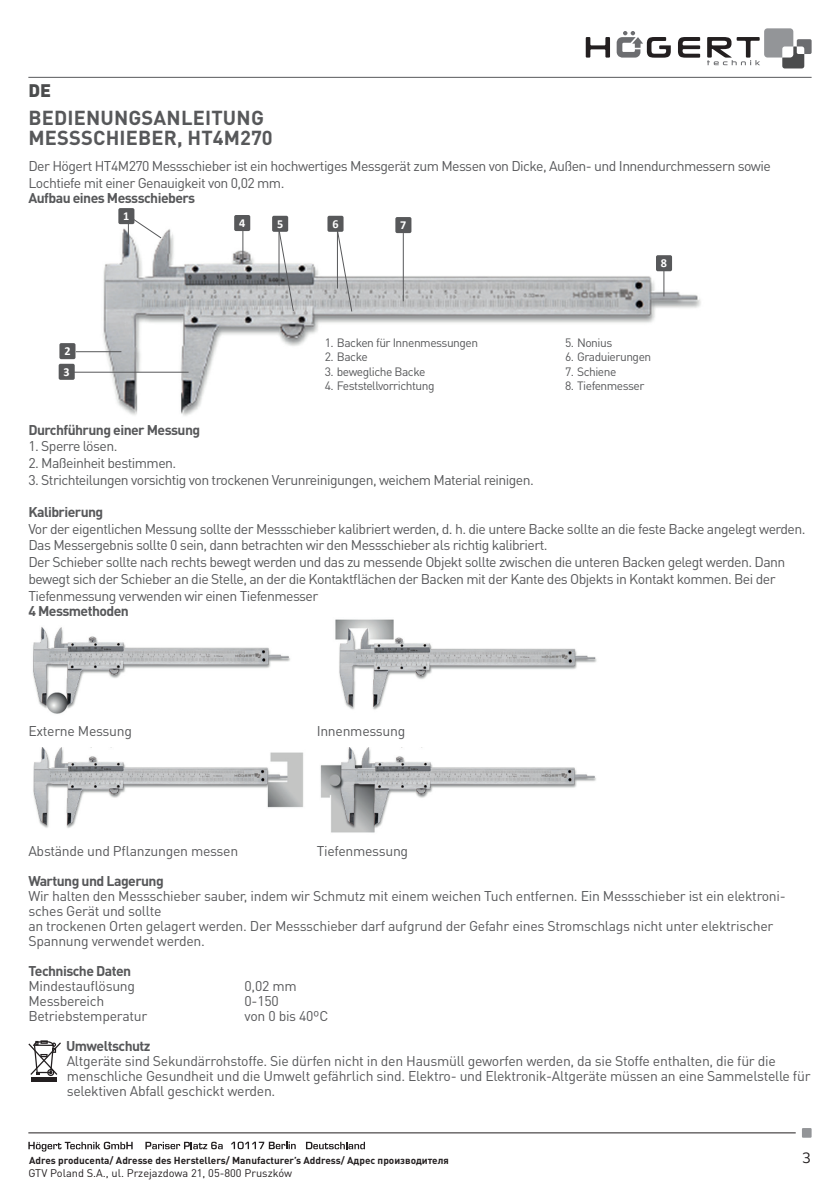
<style>
.page{position:relative;width:840px;height:1191px;background:#fff}
.page>*{position:absolute;margin:0;border:0;box-sizing:border-box;transform-origin:0 0}
.t1{font:700 20px/20px "DIN Pro";letter-spacing:.01em;color:#57585a}
.t2{font:900 18px "DIN Pro";color:#4b4c4d}
.t3{font:16px "Merel";color:#231f20}
.t4{font:14px/16.8px "DIN Pro";letter-spacing:-.04em;color:#57585a}
.t5{font:14px/15px "DIN Pro";letter-spacing:-.02em;color:#57585a}
.t6{font:700 14px "DIN Pro";letter-spacing:-.04em;color:#57585a}
.t7{font:700 12.2px/20.6px "Calibri";color:#fff}
.t8{font:12px "DIN Pro";letter-spacing:-.04em;color:#57585a}
.t9{font:11px "DIN Pro";color:#231f20}
.t10{font:700 10px "DIN Pro";color:#231f20}
</style>
<div class="page">
<svg style="left:585px;top:37px;width:24px;height:21px"></svg>
<svg style="left:678px;top:37px;width:21px;height:21px"></svg>
<svg style="left:616px;top:31px;width:54px;height:27px"></svg>
<svg style="left:707px;top:28px;width:104px;height:40px"></svg>
<svg style="left:28px;top:1141px;width:105px;height:10px"></svg>
<svg style="left:145px;top:1141px;width:77px;height:8px"></svg>
<svg style="left:231px;top:1141px;width:64px;height:8px"></svg>
<svg style="left:306px;top:1141px;width:59px;height:8px"></svg>
<svg style="left:802px;top:1128px;width:9px;height:9px"></svg>
<hr style="left:28px;top:1132px;width:767px;height:1px;background:#231f20">
<hr style="left:28px;top:77px;width:783px;height:1px;background:#57585a">
<img style="left:92px;top:208px;width:609px;height:208px">
<svg style="left:278px;top:230px;width:16px;height:81px"></svg>
<svg style="left:337px;top:231px;width:15px;height:81px"></svg>
<hr style="left:76px;top:351px;width:45px;height:1px;background:#57585a">
<hr style="left:69px;top:372px;width:119px;height:1px;background:#57585a">
<hr style="left:242px;top:230px;width:1px;height:30px;background:#57585a">
<hr style="left:403px;top:233px;width:1px;height:68px;background:#57585a">
<hr style="left:663px;top:264px;width:1px;height:32px;background:#57585a">
<svg style="left:128px;top:217px;width:34px;height:27px"></svg>
<div style="left:59px;top:343px;width:16px;height:16px;background:#57585a;border-radius:2px"></div>
<div style="left:59px;top:364px;width:16px;height:16px;background:#57585a;border-radius:2px"></div>
<div style="left:234px;top:215px;width:16px;height:16px;background:#57585a;border-radius:2px"></div>
<div style="left:395px;top:217px;width:16px;height:16px;background:#57585a;border-radius:2px"></div>
<div style="left:655px;top:255px;width:16px;height:16px;background:#57585a;border-radius:2px"></div>
<div style="left:272px;top:216px;width:16px;height:16px;background:#57585a;border-radius:2px"></div>
<div style="left:327px;top:216px;width:16px;height:16px;background:#57585a;border-radius:2px"></div>
<div style="left:118px;top:208px;width:16px;height:16px;background:#57585a;border-radius:2px"></div>
<img style="left:32px;top:619px;width:565px;height:95px">
<img style="left:33px;top:748px;width:563px;height:85px">
<div style="left:31px;top:1077px;width:26px;height:5px;background:#231f20"></div>
<svg style="left:28px;top:1040px;width:33px;height:36px"></svg>
<p class="t2" style="left:28px;top:78px;width:24px">DE</p>
<h1 class="t1" style="left:28px;top:106px;width:246px">BEDIENUNGSANLEITUNG<br>MESSSCHIEBER, HT4M270</h1>
<p class="t4" style="left:28px;top:157px;width:743px">Der Högert HT4M270 Messschieber ist ein hochwertiges Messgerät zum Messen von Dicke, Außen- und Innendurchmessern sowie<br>Lochtiefe mit einer Genauigkeit von 0,02 mm.</p>
<p class="t6" style="left:28px;top:189px;width:168px">Aufbau eines Messschiebers</p>
<p class="t7" style="left:64px;top:340px;width:8px">2<br>3</p>
<p class="t7" style="left:123px;top:205px;width:8px">1</p>
<p class="t7" style="left:239px;top:212px;width:8px">4</p>
<p class="t7" style="left:400px;top:214px;width:8px">7</p>
<p class="t7" style="left:277px;top:213px;width:8px">5</p>
<p class="t7" style="left:332px;top:213px;width:8px">6</p>
<p class="t8" style="left:325px;top:334px;width:155px">1. Backen für Innenmessungen</p>
<p class="t8" style="left:325px;top:349px;width:44px">2. Backe</p>
<p class="t8" style="left:325px;top:363px;width:102px">3. bewegliche Backe</p>
<p class="t8" style="left:325px;top:378px;width:111px">4. Feststellvorrichtung</p>
<p class="t7" style="left:660px;top:252px;width:8px">8</p>
<p class="t8" style="left:564px;top:334px;width:49px">5. Nonius</p>
<p class="t8" style="left:564px;top:349px;width:88px">6. Graduierungen</p>
<p class="t8" style="left:564px;top:363px;width:53px">7. Schiene</p>
<p class="t8" style="left:564px;top:378px;width:81px">8. Tiefenmesser</p>
<p class="t6" style="left:28px;top:420px;width:173px">Durchführung einer Messung</p>
<p class="t4" style="left:28px;top:437px;width:90px">1. Sperre lösen.</p>
<p class="t4" style="left:28px;top:454px;width:149px">2. Maßeinheit bestimmen.</p>
<p class="t4" style="left:28px;top:471px;width:506px">3. Strichteilungen vorsichtig von trockenen Verunreinigungen, weichem Material reinigen.</p>
<p class="t6" style="left:28px;top:502px;width:76px">Kalibrierung</p>
<p class="t4" style="left:28px;top:519px;width:778px">Vor der eigentlichen Messung sollte der Messschieber kalibriert werden, d. h. die untere Backe sollte an die feste Backe angelegt werden.<br>Das Messergebnis sollte 0 sein, dann betrachten wir den Messschieber als richtig kalibriert.<br>Der Schieber sollte nach rechts bewegt werden und das zu messende Objekt sollte zwischen die unteren Backen gelegt werden. Dann bewegt sich der Schieber an die Stelle, an der die Kontaktflächen der Backen mit der Kante des Objekts in Kontakt kommen. Bei der Tiefenmessung verwenden wir einen Tiefenmesser</p>
<p class="t6" style="left:28px;top:601px;width:102px">4 Messmethoden</p>
<p class="t5" style="left:28px;top:722px;width:105px">Externe Messung</p>
<p class="t5" style="left:316px;top:722px;width:90px">Innenmessung</p>
<p class="t5" style="left:28px;top:842px;width:211px">Abstände und Pflanzungen messen</p>
<p class="t5" style="left:316px;top:842px;width:93px">Tiefenmessung</p>
<p class="t6" style="left:28px;top:871px;width:137px">Wartung und Lagerung</p>
<p class="t5" style="left:28px;top:887px;width:758px">Wir halten den Messschieber sauber, indem wir Schmutz mit einem weichen Tuch entfernen. Ein Messschieber ist ein elektroni&shy;sches Gerät und sollte<br>an trockenen Orten gelagert werden. Der Messschieber darf aufgrund der Gefahr eines Stromschlags nicht unter elektrischer Spannung verwendet werden.</p>
<p class="t6" style="left:28px;top:961px;width:104px">Technische Daten</p>
<p class="t5" style="left:28px;top:977px;width:108px">Mindestauflösung</p>
<p class="t4" style="left:244px;top:977px;width:54px">0,02 mm</p>
<p class="t5" style="left:28px;top:992px;width:77px">Messbereich</p>
<p class="t4" style="left:244px;top:992px;width:36px">0-150</p>
<p class="t5" style="left:28px;top:1007px;width:120px">Betriebstemperatur</p>
<p class="t5" style="left:244px;top:1007px;width:85px">von 0 bis 40ºC</p>
<p class="t6" style="left:66px;top:1036px;width:86px">Umweltschutz</p>
<p class="t5" style="left:67px;top:1052px;width:745px">Altgeräte sind Sekundärrohstoffe. Sie dürfen nicht in den Hausmüll geworfen werden, da sie Stoffe enthalten, die für die menschliche Gesundheit und die Umwelt gefährlich sind. Elektro- und Elektronik-Altgeräte müssen an eine Sammelstelle für selektiven Abfall geschickt werden.</p>
<p class="t10" style="left:29px;top:1153px;width:421px">Adres producenta/ Adresse des Herstellers/ Manufacturer’s Address/ Адрес производителя</p>
<p class="t3" style="left:801px;top:1145px;width:10px">3</p>
<p class="t9" style="left:28px;top:1165px;width:265px">GTV Poland S.A., ul. Przejazdowa 21, 05-800 Pruszków</p>
</div>
